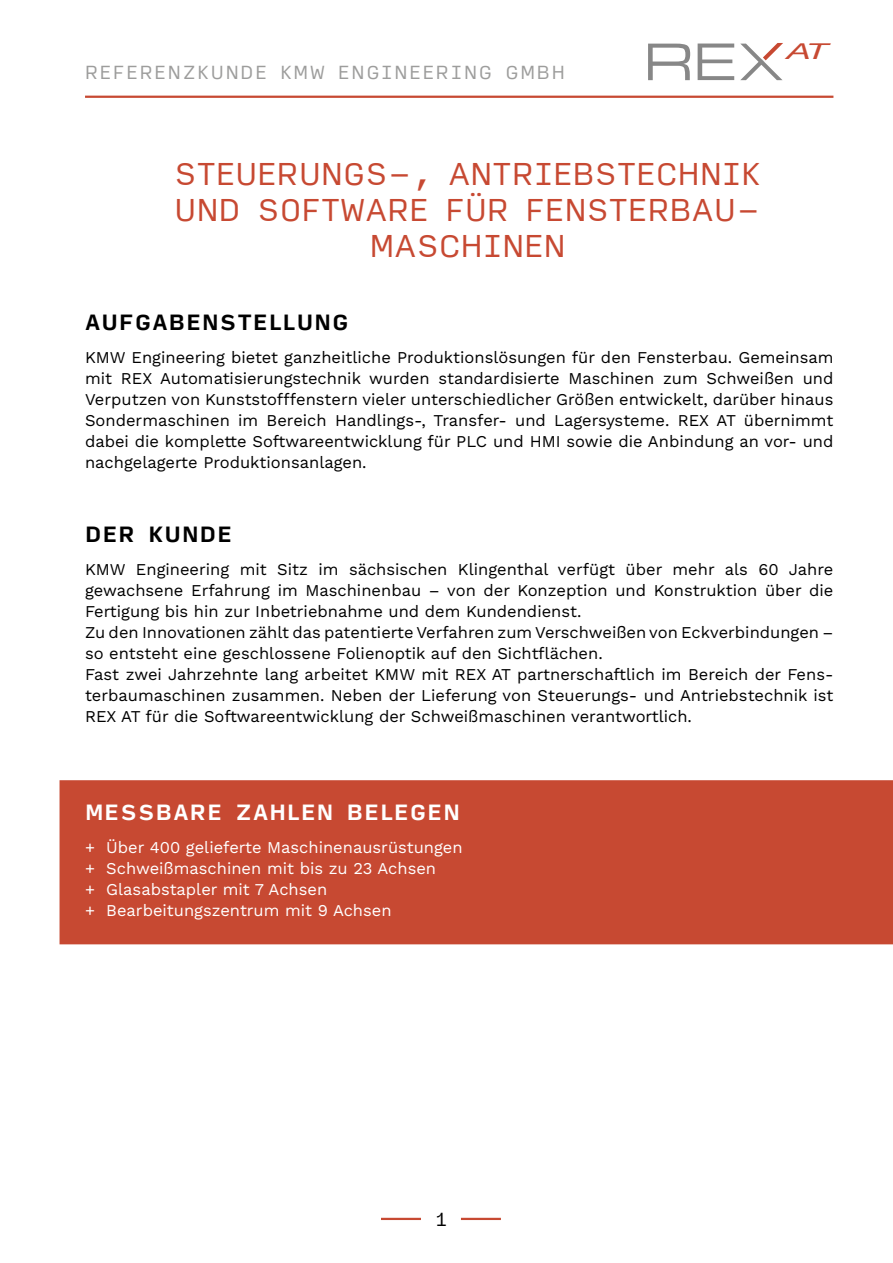
<style>
.page{position:relative;width:893px;height:1263px;background:#fff}
.page>*{position:absolute;margin:0;border:0;box-sizing:border-box;transform-origin:0 0}
.t1{font:30px/36px "Input Sans";letter-spacing:.01em;color:#c74932;text-align:center}
.t2{font:italic 21.75px "Helvetica Neue";color:#c74932;scale:1.67 1}
.t3{font:700 21px "Input Sans";letter-spacing:.05em;color:#000}
.t4{font:700 21px "Input Sans";letter-spacing:.05em;color:#fff}
.t5{font:18px "Input Sans";letter-spacing:.1em;color:#9d9d9c}
.t6{font:18px "Input Sans";color:#000}
.t7{font:16.5px/21px "Work Sans";color:#000;text-align:justify}
.t8{font:16.5px/21px "Work Sans";color:#fff}
</style>
<div class="page">
<svg style="left:648px;top:44px;width:86px;height:36px"></svg>
<svg style="left:740px;top:43px;width:43px;height:37px"></svg>
<hr style="left:85px;top:96px;width:748px;height:2px;background:#c74932">
<hr style="left:381px;top:1218px;width:40px;height:2px;background:#c74932">
<hr style="left:461px;top:1218px;width:40px;height:2px;background:#c74932">
<div style="left:60px;top:780px;width:833px;height:164px;background:#c74932"></div>
<p class="t5" style="left:85px;top:57px;width:481px">REFERENZKUNDE KMW ENGINEERING GMBH</p>
<h2 class="t2" style="left:787px;top:35px;width:26px">AT</h2>
<h1 class="t1" style="left:175px;top:154px;width:588px">STEUERUNGS-, ANTRIEBSTECHNIK<br>UND SOFTWARE FÜR FENSTERBAU-<br>MASCHINEN</h1>
<p class="t3" style="left:85px;top:303px;width:265px">AUFGABENSTELLUNG</p>
<p class="t7" style="left:85px;top:346px;width:750px">KMW Engineering bietet ganzheitliche Produktionslösungen für den Fensterbau. Gemeinsam mit REX Automatisierungstechnik wurden standardisierte Maschinen zum Schweißen und Verputzen von Kunststofffenstern vieler unterschiedlicher Größen entwickelt, darüber hinaus Sondermaschinen im Bereich Handlings-, Transfer- und Lagersysteme. REX AT übernimmt dabei die komplette Softwareentwicklung für PLC und HMI sowie die Anbindung an vor- und nachgelagerte Produktionsanlagen.</p>
<p class="t3" style="left:85px;top:515px;width:149px">DER KUNDE</p>
<p class="t7" style="left:85px;top:558px;width:750px;text-align:left">KMW Engineering mit Sitz im sächsischen Klingenthal verfügt über mehr als 60 Jahre gewachsene Erfahrung im Maschinenbau – von der Konzeption und Konstruktion über die Fertigung bis hin zur Inbetriebnahme und dem Kundendienst.<br>Zu den Innovationen zählt das patentierte Verfahren zum Verschweißen von Eckverbindungen – so entsteht eine geschlossene Folienoptik auf den Sichtflächen.<br>Fast zwei Jahrzehnte lang arbeitet KMW mit REX AT partnerschaftlich im Bereich der Fens&shy;terbaumaschinen zusammen. Neben der Lieferung von Steuerungs- und Antriebstechnik ist REX AT für die Softwareentwicklung der Schweißmaschinen verantwortlich.</p>
<p class="t4" style="left:85px;top:793px;width:376px">MESSBARE ZAHLEN BELEGEN</p>
<p class="t8" style="left:85px;top:836px;width:379px">+ Über 400 gelieferte Maschinenausrüstungen + Schweißmaschinen mit bis zu 23 Achsen<br>+ Glasabstapler mit 7 Achsen<br>+ Bearbeitungszentrum mit 9 Achsen</p>
<p class="t6" style="left:434px;top:1203px;width:15px">1</p>
</div>
